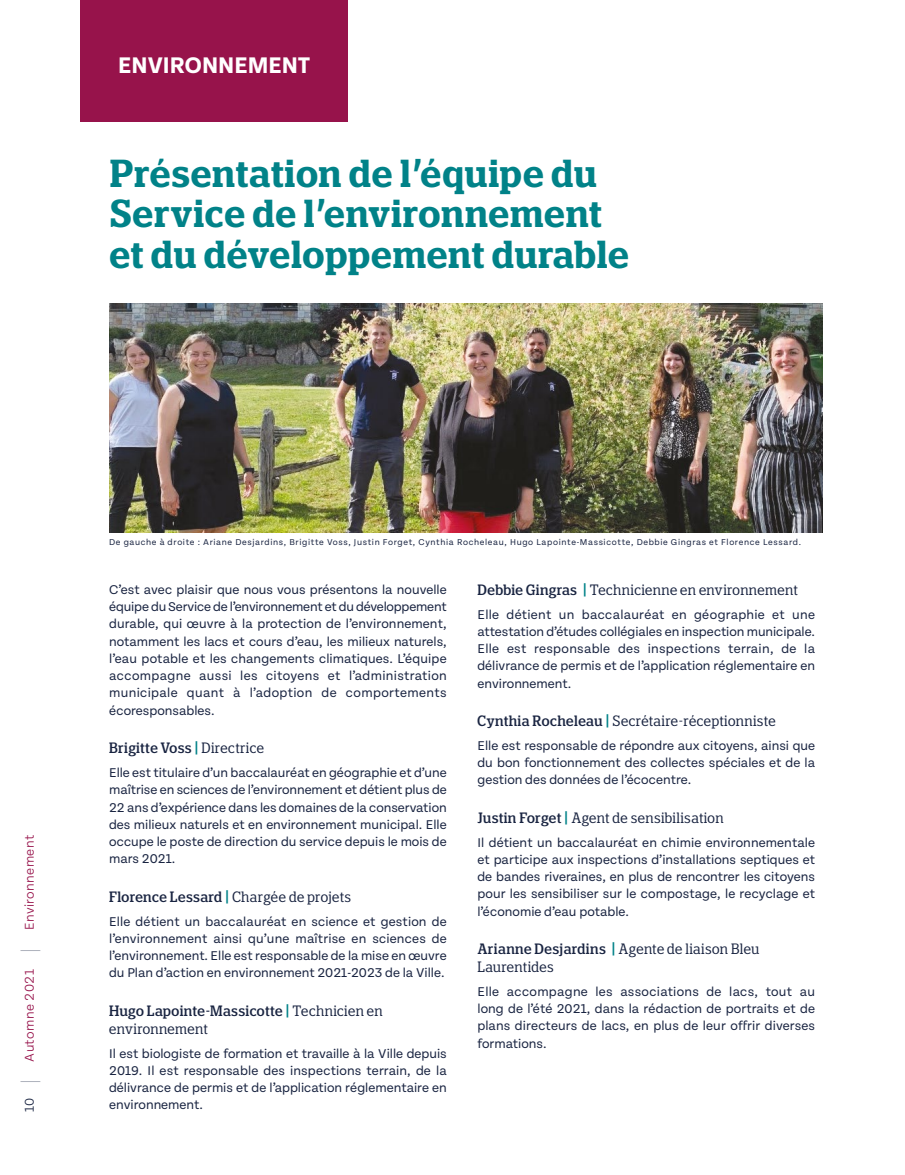
<style>
.page{position:relative;width:905px;height:1175px;background:#fff}
.page>*{position:absolute;margin:0;border:0;box-sizing:border-box;transform-origin:0 0}
.t1{font:600 condensed 39px/40.5px "Polyphonic";letter-spacing:.02em;color:#018288}
.H0{font:700 24px "Tenon";color:#fff}
.t2{font:200 20.4px "Tenon";color:#192441;scale:.38 1}
.nom_texte{font:condensed 15px/18px "Polyphonic";letter-spacing:.02em;color:#192441}
.nom_texte-2{font:500 condensed 15px "Polyphonic";letter-spacing:.02em;color:#192441}
.Texte_courant{font:13.5px/17.2px "Tenon";color:#192441;text-align:justify}
.t3{font:300 13.5px "Tenon";letter-spacing:.03em;color:#97134b}
.t4{font:300 13.5px "Tenon";color:#192441}
.Credit_photo{font:9px "Tenon";letter-spacing:.07em;color:#192441}
.s1{font-weight:500}
.s2{font-weight:500;color:#018288}
.s3{color:#018288}
.s4{font-weight:400}
</style>
<div class="page">
<div style="left:81px;top:0;width:267px;height:121px;background:#97134b"></div>
<img style="left:110px;top:303px;width:712px;height:229px">
<p class="H0" style="left:118px;top:53px;width:194px">ENVIRONNEMENT</p>
<h1 class="t1" style="left:110px;top:153px;width:521px">Présentation de l’équipe du<br>Service de l’environnement et du développement durable</h1>
<p class="t3" style="left:23px;top:930px;width:97px;rotate:-90deg">Environnement</p>
<p class="t2" style="left:19px;top:952px;width:8px;rotate:-90deg">|</p>
<p class="t3" style="left:23px;top:1061px;width:94px;rotate:-90deg">Automne 2021</p>
<p class="t2" style="left:19px;top:1082px;width:8px;rotate:-90deg">|</p>
<p class="t4" style="left:23px;top:1112px;width:16px;rotate:-90deg">10</p>
<p class="Credit_photo" style="left:109px;top:537px;width:693px">De gauche à droite : Ariane Desjardins, Brigitte Voss, Justin Forget, Cynthia Rocheleau, Hugo Lapointe-Massicotte, Debbie Gingras et Florence Lessard.</p>
<p class="nom_texte" style="left:477px;top:580px;width:322px"><span class="s1">Debbie Gingras</span> <span class="s2">|</span> Technicienne en environnement</p>
<p class="Texte_courant" style="left:477px;top:605px;width:339px">Elle détient un baccalauréat en géographie et une attestation d’études collégiales en inspection municipale.<br>Elle est responsable des inspections terrain, de la délivrance de permis et de l’application réglementaire en environnement.</p>
<p class="nom_texte" style="left:477px;top:711px;width:300px"><span class="s1">Cynthia Rocheleau</span> <span class="s2">|</span> Secrétaire-réceptionniste</p>
<p class="Texte_courant" style="left:477px;top:737px;width:339px">Elle est responsable de répondre aux citoyens, ainsi que du bon fonctionnement des collectes spéciales et de la gestion des données de l’écocentre.</p>
<p class="nom_texte" style="left:477px;top:808px;width:248px"><span class="s1">Justin Forget</span> <span class="s2">|</span> Agent de sensibilisation</p>
<p class="Texte_courant" style="left:477px;top:833px;width:339px">Il détient un baccalauréat en chimie environnementale et participe aux inspections d’installations septiques et de bandes riveraines, en plus de rencontrer les citoyens pour les sensibiliser sur le compostage, le recyclage et l’économie d’eau potable.</p>
<p class="nom_texte" style="left:477px;top:939px;width:283px"><span class="s1">Arianne Desjardins</span> <span class="s2">|</span> Agente de liaison Bleu<br>Laurentides</p>
<p class="Texte_courant" style="left:477px;top:983px;width:339px">Elle accompagne les associations de lacs, tout au long de l’été 2021, dans la rédaction de portraits et de plans directeurs de lacs, en plus de leur offrir diverses formations.</p>
<p class="Texte_courant" style="left:109px;top:581px;width:339px">C’est avec plaisir que nous vous présentons la nouvelle équipe du Service de l’environnement et du développement durable, qui œuvre à la protection de l’environnement, notamment les lacs et cours d’eau, les milieux naturels, l’eau potable et les changements climatiques. L’équipe accompagne aussi les citoyens et l’administration municipale quant à l’adoption de comportements écoresponsables.</p>
<p class="nom_texte-2" style="left:109px;top:739px;width:156px">Brigitte Voss <span class="s3">|</span> <span class="s4">Directrice</span></p>
<p class="Texte_courant" style="left:109px;top:764px;width:339px">Elle est titulaire d’un baccalauréat en géographie et d’une maîtrise en sciences de l’environnement et détient plus de 22 ans d’expérience dans les domaines de la conservation des milieux naturels et en environnement municipal. Elle occupe le poste de direction du service depuis le mois de mars 2021.</p>
<p class="nom_texte" style="left:109px;top:887px;width:243px"><span class="s1">Florence Lessard</span> <span class="s2">|</span> Chargée de projets</p>
<p class="Texte_courant" style="left:109px;top:912px;width:339px">Elle détient un baccalauréat en science et gestion de l’environnement ainsi qu’une maîtrise en sciences de l’environnement. Elle est responsable de la mise en œuvre du Plan d’action en environnement 2021-2023 de la Ville.</p>
<p class="nom_texte" style="left:109px;top:1001px;width:275px"><span class="s1">Hugo Lapointe-Massicotte</span> <span class="s2">|</span> Technicien en environnement</p>
<p class="Texte_courant" style="left:109px;top:1044px;width:339px">Il est biologiste de formation et travaille à la Ville depuis 2019. Il est responsable des inspections terrain, de la délivrance de permis et de l’application réglementaire en environnement.</p>
</div>
